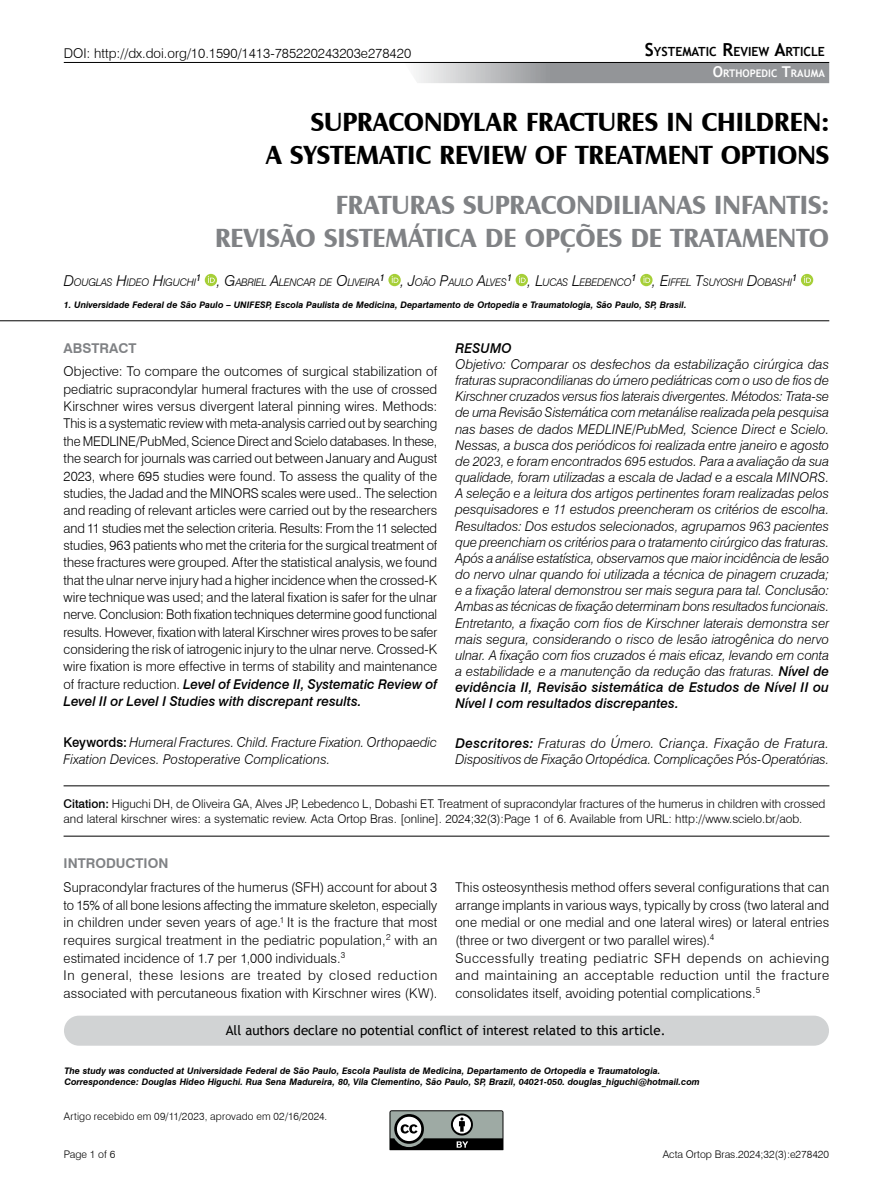
<style>
.page{position:relative;width:893px;height:1191px;background:#fff}
.page>*{position:absolute;margin:0;border:0;box-sizing:border-box;transform-origin:0 0}
.t1{font:700 27px/33px "Castle T";color:#808285;text-align:right}
.t2{font:700 27px/33px "Castle T";color:#000;text-align:right}
.t3{font:300 13.5px/17.4px "Swiss 721 BT";letter-spacing:.01em;color:#000}
.t4{font:italic 300 13.5px/16.2px "Swiss 721 BT";color:#000}
.t5{font:13.5px "Trebuchet MS";color:#000}
.t6{font:700 13.5px "Swiss 721 BT";color:#808285}
.t7{font:italic 500 13.5px "Swiss 721 BT";letter-spacing:.015em;color:#000}
.t8{font:700 12.6px "Trebuchet MS";color:#000}
.t9{font:300 12px/15px "Swiss 721 BT";color:#000}
.t10{font:italic 300 10.5px "Swiss 721 BT";letter-spacing:-.03em;color:#000}
.t11{font:300 10.5px "Swiss 721 BT";letter-spacing:.01em;color:#000}
.t12{font:700 10.5px "Trebuchet MS";color:#fff}
.t13{font:italic 9.6px "Trebuchet MS";color:#000}
.t14{font:italic 700 9px/10.8px "Swiss 721 BT";color:#000}
.s1{font-size:18px}
.s2{font-size:15px}
.s3{font-weight:500;font-style:italic}
.s4{font-weight:500;font-style:normal}
.s5{font-weight:500}
</style>
<div class="page">
<svg style="left:416px;top:63px;width:413px;height:20px;background:#a2a4a7"></svg>
<svg style="left:389px;top:1110px;width:114px;height:40px;background:#6f7572"></svg>
<hr style="left:64px;top:62px;width:765px;height:1px;background:#000">
<hr style="left:0;top:320px;width:829px;height:1px;background:#000">
<hr style="left:64px;top:785px;width:765px;height:1px;background:#000">
<hr style="left:64px;top:835px;width:765px;height:1px;background:#000">
<div style="left:64px;top:1015px;width:765px;height:30px;background:#d1d3d4;border-radius:15px"></div>
<div style="left:205px;top:274px;width:12px;height:12px;background:#a6cf38;border-radius:50%"></div>
<svg style="left:208px;top:276px;width:7px;height:7px"></svg>
<svg style="left:388px;top:274px;width:13px;height:12px"></svg>
<svg style="left:392px;top:276px;width:6px;height:7px"></svg>
<div style="left:516px;top:274px;width:12px;height:12px;background:#a6cf38;border-radius:50%"></div>
<svg style="left:519px;top:276px;width:7px;height:7px"></svg>
<div style="left:640px;top:274px;width:12px;height:12px;background:#a6cf38;border-radius:50%"></div>
<svg style="left:643px;top:276px;width:7px;height:7px"></svg>
<div style="left:801px;top:274px;width:12px;height:12px;background:#a6cf38;border-radius:50%"></div>
<svg style="left:804px;top:276px;width:7px;height:7px"></svg>
<p class="t3" style="left:64px;top:45px;width:349px">DOI: http://dx.doi.org/10.1590/1413-785220243203e278420</p>
<p class="t8" style="left:645px;top:44px;width:182px"><span class="s1">S</span>YSTEMATIC <span class="s1">R</span>EVIEW <span class="s1">A</span>RTICLE</p>
<p class="t12" style="left:713px;top:67px;width:113px"><span class="s2">O</span>RTHOPEDIC <span class="s2">T</span>RAUMA</p>
<h1 class="t2" style="left:266px;top:105px;width:565px">SUPRACONDYLAR FRACTURES IN CHILDREN:<br>A SYSTEMATIC REVIEW OF TREATMENT OPTIONS</h1>
<h1 class="t1" style="left:215px;top:188px;width:616px">FRATURAS SUPRACONDILIANAS INFANTIS:<br>REVISÃO SISTEMÁTICA DE OPÇÕES DE TRATAMENTO</h1>
<p class="t10" style="left:64px;top:276px;width:730px"><span class="s2">D</span>OUGLAS <span class="s2">H</span>IDEO <span class="s2">H</span>IGUCHI<sup>1</sup> <span class="s2">, G</span>ABRIEL <span class="s2">A</span>LENCAR DE <span class="s2">O</span>LIVEIRA<sup>1</sup> <span class="s2">, J</span>OÃO <span class="s2">P</span>AULO <span class="s2">A</span>LVES<sup>1</sup> <span class="s2">, L</span>UCAS <span class="s2">L</span>EBEDENCO<sup>1</sup> <span class="s2">, E</span>IFFEL <span class="s2">T</span>SUYOSHI <span class="s2">D</span>OBASHI</p>
<p class="t13" style="left:792px;top:271px;width:7px">1</p>
<p class="t14" style="left:64px;top:299px;width:624px">1. Universidade Federal de São Paulo – UNIFESP, Escola Paulista de Medicina, Departamento de Ortopedia e Traumatologia, São Paulo, SP, Brasil.</p>
<p class="t6" style="left:64px;top:340px;width:74px">ABSTRACT</p>
<p class="t3" style="left:64px;top:363px;width:375px;text-align:justify">Objective: To compare the outcomes of surgical stabilization of pediatric supracondylar humeral fractures with the use of crossed Kirschner wires versus divergent lateral pinning wires. Methods:<br>This is a systematic review with meta-analysis carried out by searching the MEDLINE/PubMed, Science Direct and Scielo databases. In these, the search for journals was carried out between January and August 2023, where 695 studies were found. To assess the quality of the studies, the Jadad and the MINORS scales were used.. The selection and reading of relevant articles were carried out by the researchers and 11 studies met the selection criteria. Results: From the 11 selected studies, 963 patients who met the criteria for the surgical treatment of these fractures were grouped. After the statistical analysis, we found that the ulnar nerve injury had a higher incidence when the crossed-K wire technique was used; and the lateral fixation is safer for the ulnar nerve. Conclusion: Both fixation techniques determine good functional results. However, fixation with lateral Kirschner wires proves to be safer considering the risk of iatrogenic injury to the ulnar nerve. Crossed-K wire fixation is more effective in terms of stability and maintenance of fracture reduction. <span class="s3">Level of Evidence II, Systematic Review of Level II or Level I Studies with discrepant results.</span></p>
<p class="t4" style="left:64px;top:733px;width:375px;line-height:17.4px"><span class="s4">Keywords:</span> Humeral Fractures. Child. Fracture Fixation. Orthopaedic<br>Fixation Devices. Postoperative Complications.</p>
<p class="t7" style="left:455px;top:340px;width:58px">RESUMO</p>
<p class="t4" style="left:455px;top:356px;width:375px;text-align:justify">Objetivo: Comparar os desfechos da estabilização cirúrgica das fraturas supracondilianas do úmero pediátricas com o uso de fios de Kirschner cruzados versus fios laterais divergentes. Métodos: Trata-se de uma Revisão Sistemática com metanálise realizada pela pesquisa nas bases de dados MEDLINE/PubMed, Science Direct e Scielo.<br>Nessas, a busca dos periódicos foi realizada entre janeiro e agosto de 2023, e foram encontrados 695 estudos. Para a avaliação da sua qualidade, foram utilizadas a escala de Jadad e a escala MINORS.<br>A seleção e a leitura dos artigos pertinentes foram realizadas pelos pesquisadores e 11 estudos preencheram os critérios de escolha.<br>Resultados: Dos estudos selecionados, agrupamos 963 pacientes que preenchiam os critérios para o tratamento cirúrgico das fraturas.<br>Após a análise estatística, observamos que maior incidência de lesão do nervo ulnar quando foi utilizada a técnica de pinagem cruzada; e a fixação lateral demonstrou ser mais segura para tal. Conclusão:<br>Ambas as técnicas de fixação determinam bons resultados funcionais.<br>Entretanto, a fixação com fios de Kirschner laterais demonstra ser mais segura, considerando o risco de lesão iatrogênica do nervo ulnar. A fixação com fios cruzados é mais eficaz, levando em conta a estabilidade e a manutenção da redução das fraturas. <span class="s5">Nível de evidência II, Revisão sistemática de Estudos de Nível II ou Nível I com resultados discrepantes.</span></p>
<p class="t4" style="left:455px;top:735px;width:375px"><span class="s5">Descritores:</span> Fraturas do Úmero. Criança. Fixação de Fratura.<br>Dispositivos de Fixação Ortopédica. Complicações Pós-Operatórias.</p>
<p class="t9" style="left:64px;top:796px;width:763px"><span class="s5">Citation:</span> Higuchi DH, de Oliveira GA, Alves JP, Lebedenco L, Dobashi ET. Treatment of supracondylar fractures of the humerus in children with crossed and lateral kirschner wires: a systematic review. Acta Ortop Bras. [online]. 2024;32(3):Page 1 of 6. Available from URL: http://www.scielo.br/aob.</p>
<p class="t6" style="left:64px;top:855px;width:106px">INTRODUCTION</p>
<p class="t3" style="left:64px;top:878px;width:375px">Supracondylar fractures of the humerus (SFH) account for about 3 to 15% of all bone lesions affecting the immature skeleton, especially in children under seven years of age.<sup>1</sup> It is the fracture that most requires surgical treatment in the pediatric population,<sup>2</sup> with an estimated incidence of 1.7 per 1,000 individuals.<sup>3<br></sup>In general, these lesions are treated by closed reduction associated with percutaneous fixation with Kirschner wires (KW).</p>
<p class="t3" style="left:455px;top:878px;width:375px">This osteosynthesis method offers several configurations that can arrange implants in various ways, typically by cross (two lateral and one medial or one medial and one lateral wires) or lateral entries (three or two divergent or two parallel wires).<sup>4<br></sup>Successfully treating pediatric SFH depends on achieving and maintaining an acceptable reduction until the fracture consolidates itself, avoiding potential complications.<sup>5</sup></p>
<p class="t5" style="left:226px;top:1022px;width:441px">All authors declare no potential conflict of interest related to this article.</p>
<p class="t14" style="left:64px;top:1065px;width:637px">The study was conducted at Universidade Federal de São Paulo, Escola Paulista de Medicina, Departamento de Ortopedia e Traumatologia.<br>Correspondence: Douglas Hideo Higuchi. Rua Sena Madureira, 80, Vila Clementino, São Paulo, SP, Brazil, 04021-050. douglas_higuchi@hotmail.com</p>
<p class="t11" style="left:64px;top:1110px;width:265px">Artigo recebido em 09/11/2023, aprovado em 02/16/2024.</p>
<p class="t11" style="left:64px;top:1147px;width:53px">Page 1 of 6</p>
<p class="t11" style="left:663px;top:1147px;width:168px">Acta Ortop Bras.2024;32(3):e278420</p>
</div>
